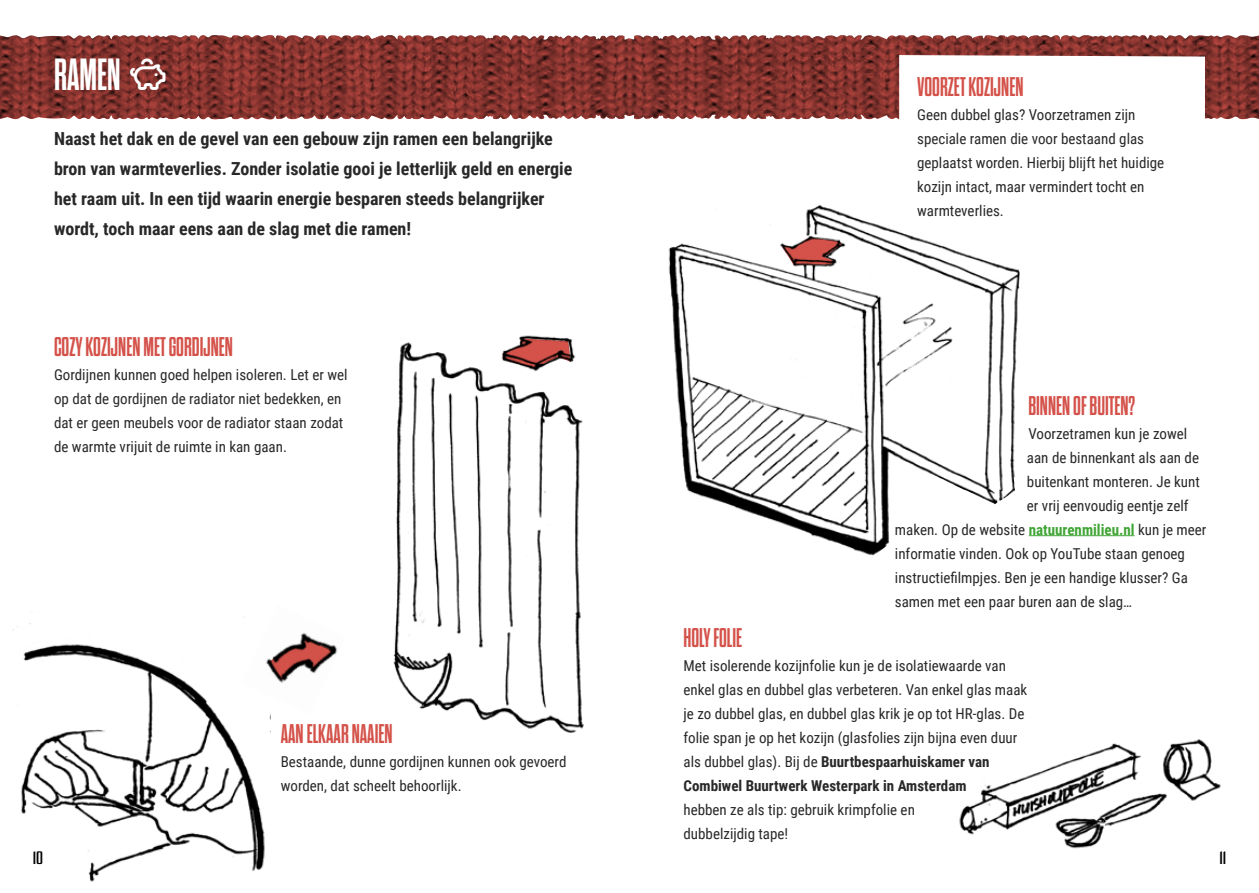
<style>
.page{position:relative;width:1259px;height:893px;background:#fff}
.page>*{position:absolute;margin:0;border:0;box-sizing:border-box;transform-origin:0 0}
.t1{font:700 45px "Dharma Gothic M";color:#fff}
.t2{font:700 27px "Dharma Gothic M";color:#d4524a}
.t3{font:700 18px/30px "Roboto Condensed";color:#282828}
.t4{font:18px "Dharma Gothic M";color:#000;scale:1.5 1}
.t5{font:15px/24px "Roboto Condensed";color:#282828}
.s1{font-weight:700;color:#3fa535}
.s2{font-weight:700}
</style>
<div class="page">
<img style="left:393px;top:335px;width:191px;height:398px">
<img style="left:13px;top:623px;width:257px;height:259px">
<img style="left:242px;top:617px;width:96px;height:97px">
<img style="left:959px;top:739px;width:262px;height:110px">
<svg style="left:0;top:35px;width:1259px;height:85px"></svg>
<svg style="left:899px;top:55px;width:306px;height:65px"></svg>
<img style="left:668px;top:205px;width:351px;height:351px">
<svg style="left:503px;top:338px;width:68px;height:30px"></svg>
<svg style="left:268px;top:639px;width:66px;height:42px"></svg>
<svg style="left:781px;top:237px;width:60px;height:28px"></svg>
<hr style="left:1028px;top:535px;width:106px;height:1px;background:#3fa535">
<svg style="left:130px;top:58px;width:36px;height:32px"></svg>
<h1 class="t1" style="left:54px;top:53px;width:68px">RAMEN</h1>
<p class="t3" style="left:54px;top:122px;width:520px">Naast het dak en de gevel van een gebouw zijn ramen een belangrijke bron van warmteverlies. Zonder isolatie gooi je letterlijk geld en energie het raam uit. In een tijd waarin energie besparen steeds belangrijker wordt, toch maar eens aan de slag met die ramen!</p>
<h2 class="t2" style="left:54px;top:334px;width:180px">COZY KOZIJNEN MET GORDIJNEN</h2>
<p class="t5" style="left:54px;top:362px;width:295px">Gordijnen kunnen goed helpen isoleren. Let er wel op dat de gordijnen de radiator niet bedekken, en dat er geen meubels voor de radiator staan zodat de warmte vrijuit de ruimte in kan gaan.</p>
<h2 class="t2" style="left:281px;top:721px;width:113px">AAN ELKAAR NAAIEN</h2>
<p class="t5" style="left:281px;top:749px;width:287px">Bestaande, dunne gordijnen kunnen ook gevoerd worden, dat scheelt behoorlijk.</p>
<h2 class="t2" style="left:917px;top:74px;width:108px">VOORZET KOZIJNEN</h2>
<p class="t5" style="left:917px;top:102px;width:249px">Geen dubbel glas? Voorzetramen zijn speciale ramen die voor bestaand glas geplaatst worden. Hierbij blijft het huidige kozijn intact, maar vermindert tocht en warmteverlies.</p>
<h2 class="t2" style="left:1028px;top:392px;width:108px">BINNEN OF BUITEN?</h2>
<p class="t5" style="left:1028px;top:421px;width:160px">Voorzetramen kun je zowel</p>
<p class="t5" style="left:1027px;top:445px;width:174px">aan de binnenkant als aan de</p>
<p class="t5" style="left:1027px;top:469px;width:174px">buitenkant monteren. Je kunt</p>
<p class="t5" style="left:1027px;top:493px;width:163px">er vrij eenvoudig eentje zelf</p>
<p class="t5" style="left:895px;top:517px;width:313px">maken. Op de website <span class="s1">natuurenmilieu.nl</span> kun je meer</p>
<p class="t5" style="left:895px;top:541px;width:291px">informatie vinden. Ook op YouTube staan genoeg</p>
<p class="t5" style="left:895px;top:565px;width:295px">instructiefilmpjes. Ben je een handige klusser? Ga</p>
<p class="t5" style="left:895px;top:589px;width:239px">samen met een paar buren aan de slag…</p>
<h2 class="t2" style="left:683px;top:625px;width:60px">HOLY FOLIE</h2>
<p class="t5" style="left:683px;top:653px;width:345px">Met isolerende kozijnfolie kun je de isolatiewaarde van enkel glas en dubbel glas verbeteren. Van enkel glas maak je zo dubbel glas, en dubbel glas krik je op tot HR-glas. De folie span je op het kozijn (glasfolies zijn bijna even duur als dubbel glas). Bij de <span class="s2">Buurtbespaarhuiskamer van Combiwel Buurtwerk Westerpark in Amsterdam</span></p>
<p class="t5" style="left:683px;top:797px;width:233px">hebben ze als tip: gebruik krimpfolie en dubbelzijdig tape!</p>
<p class="t4" style="left:33px;top:850px;width:8px">10</p>
<p class="t4" style="left:1219px;top:850px;width:6px">11</p>
</div>
